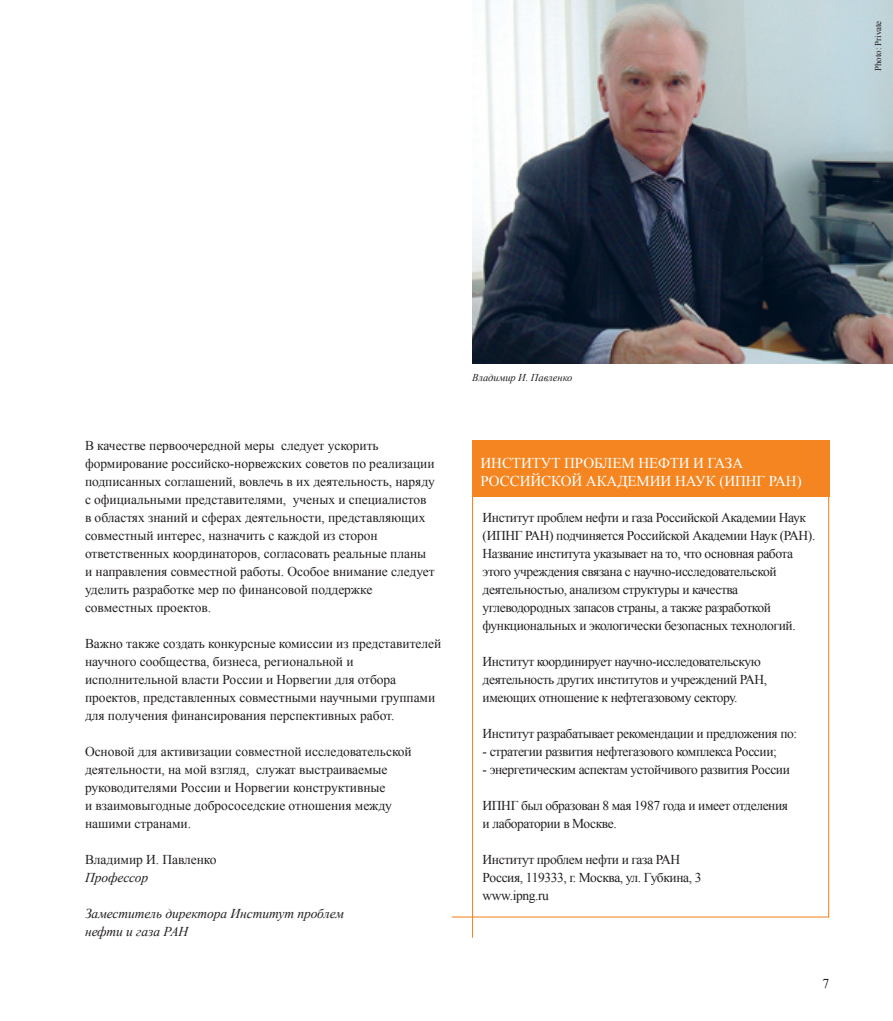
<style>
.page{position:relative;width:893px;height:1021px;background:#fff}
.page>*{position:absolute;margin:0;border:0;box-sizing:border-box;transform-origin:0 0}
.t1{font:15px/18px "Times New Roman";letter-spacing:-.005em;color:#fff}
.t2{font:13.5px/18px "Times New Roman";letter-spacing:-.02em;color:#231f20}
.t3{font:italic 13.5px/18px "Times New Roman";letter-spacing:-.005em;color:#231f20}
.t4{font:italic 10.5px "Times New Roman";letter-spacing:-.005em;color:#231f20}
.t5{font:9px "Times New Roman";letter-spacing:-.005em;color:#231f20}
</style>
<div class="page">
<svg style="left:452px;top:916px;width:21px;height:21px"></svg>
<div style="left:472px;top:441px;width:357px;height:56px;background:#f58520"></div>
<img style="left:472px;top:0;width:421px;height:363px">
<p class="t5" style="left:872px;top:71px;width:52px;rotate:-90deg">Photo: Private</p>
<p class="t2" style="left:85px;top:436px;width:351px">В качестве первоочередной меры следует ускорить формирование российско-норвежских советов по реализации подписанных соглашений, вовлечь в их деятельность, наряду с официальными представителями, ученых и специалистов в областях знаний и сферах деятельности, представляющих совместный интерес, назначить с каждой из сторон ответственных координаторов, согласовать реальные планы и направления совместной работы. Особое внимание следует уделить разработке мер по финансовой поддержке совместных проектов.</p>
<p class="t2" style="left:85px;top:634px;width:358px">Важно также создать конкурсные комиссии из представителей научного сообщества, бизнеса, региональной и исполнительной власти России и Норвегии для отбора проектов, представленных совместными научными группами для получения финансирования перспективных работ.</p>
<p class="t2" style="left:85px;top:742px;width:328px">Основой для активизации совместной исследовательской деятельности, на мой взгляд, служат выстраиваемые руководителями России и Норвегии конструктивные<br>и взаимовыгодные добрососедские отношения между нашими странами.</p>
<p class="t2" style="left:85px;top:850px;width:133px">Владимир И. Павленко</p>
<p class="t3" style="left:85px;top:868px;width:65px">Профессор</p>
<p class="t3" style="left:85px;top:904px;width:260px">Заместитель директора Институт проблем нефти и газа РАН</p>
<p class="t4" style="left:472px;top:370px;width:102px">Владимир И. Павленко</p>
<p class="t1" style="left:480px;top:454px;width:323px">ИНСТИТУТ ПРОБЛЕМ НЕФТИ И ГАЗА<br>РОССИЙСКОЙ АКАДЕМИИ НАУК (ИПНГ РАН)</p>
<p class="t2" style="left:483px;top:508px;width:334px">Институт проблем нефти и газа Российской Академии Наук (ИПНГ РАН) подчиняется Российской Академии Наук (РАН).<br>Название института указывает на то, что основная работа этого учреждения связана с научно-исследовательской деятельностью, анализом структуры и качества углеводородных запасов страны, а также разработкой функциональных и экологически безопасных технологий.</p>
<p class="t2" style="left:483px;top:652px;width:286px">Институт координирует научно-исследовательскую деятельность других институтов и учреждений РАН, имеющих отношение к нефтегазовому сектору.</p>
<p class="t2" style="left:483px;top:724px;width:316px">Институт разрабатывает рекомендации и предложения по:</p>
<p class="t2" style="left:483px;top:742px;width:296px">- стратегии развития нефтегазового комплекса России;</p>
<p class="t2" style="left:483px;top:760px;width:309px">- энергетическим аспектам устойчивого развития России</p>
<p class="t2" style="left:483px;top:796px;width:307px">ИПНГ был образован 8 мая 1987 года и имеет отделения и лаборатории в Москве.</p>
<p class="t2" style="left:483px;top:850px;width:220px">Институт проблем нефти и газа РАН<br>Россия, 119333, г. Москва, ул. Губкина, 3 www.ipng.ru</p>
<p class="t2" style="left:822px;top:974px;width:8px">7</p>
</div>
